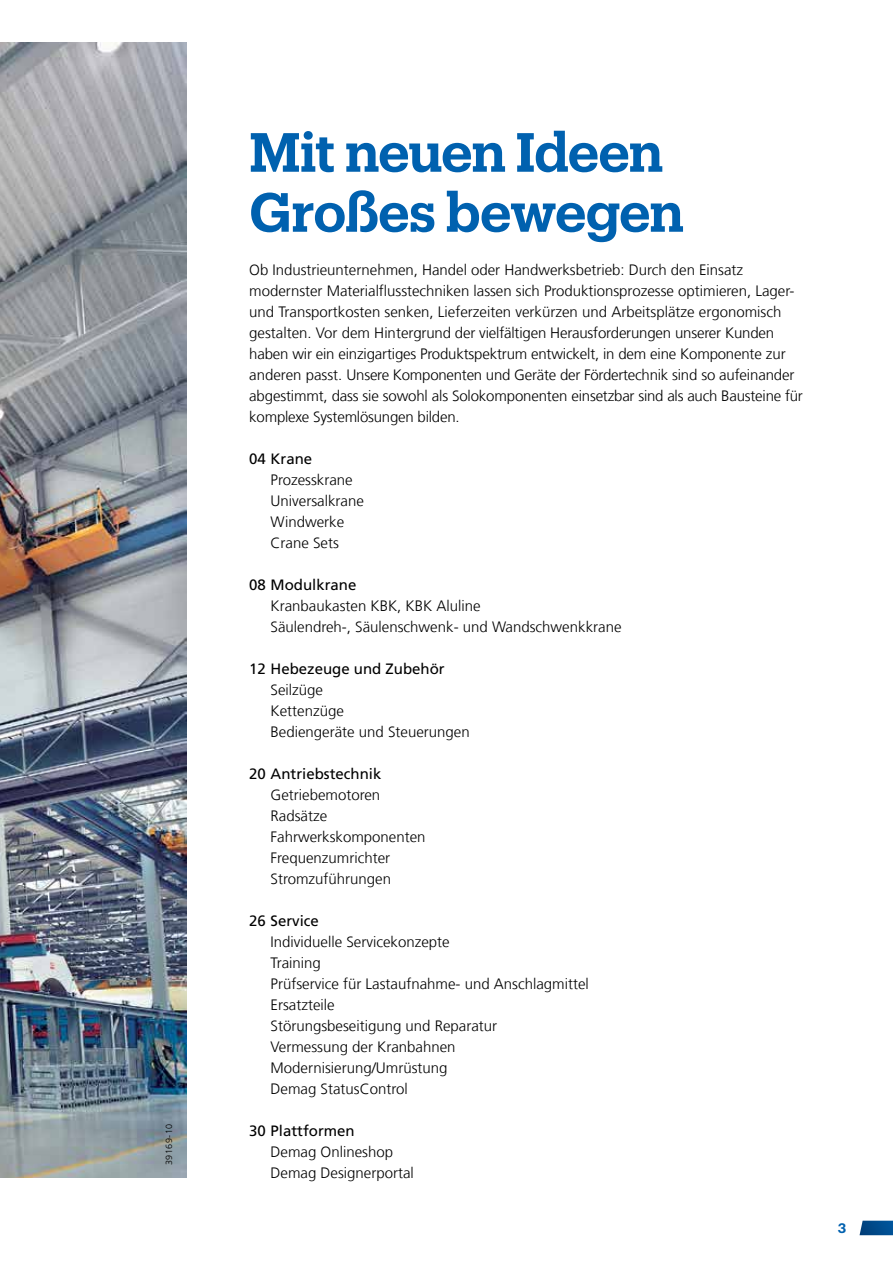
<style>
.page{position:relative;width:893px;height:1263px;background:#fff}
.page>*{position:absolute;margin:0;border:0;box-sizing:border-box;transform-origin:0 0}
.t1{font:600 54px/60px "Produkt";letter-spacing:-.02em;color:#0061af}
.t2{font:300 15px/21px "Frutiger LT Com";color:#000}
.t3{font:15px "Frutiger LT Com";color:#000}
.t4{font:600 13.5px "Produkt";color:#0061af}
.t5{font:300 9px "Frutiger LT Com";letter-spacing:.05em;color:#000}
</style>
<div class="page">
<img style="left:0;top:43px;width:186px;height:1135px">
<svg style="left:859px;top:1221px;width:34px;height:14px"></svg>
<p class="t5" style="left:164px;top:1165px;width:43px;rotate:-90deg">39169-10</p>
<h1 class="t1" style="left:249px;top:119px;width:436px">Mit neuen Ideen<br>Großes bewegen</h1>
<p class="t2" style="left:249px;top:259px;width:555px">Ob Industrieunternehmen, Handel oder Handwerksbetrieb: Durch den Einsatz modernster Materialflusstechniken lassen sich Produktionsprozesse optimieren, Lager&shy;und Transportkosten senken, Lieferzeiten verkürzen und Arbeitsplätze ergonomisch gestalten. Vor dem Hintergrund der vielfältigen Herausforderungen unserer Kunden haben wir ein einzigartiges Produktspektrum entwickelt, in dem eine Komponente zur anderen passt. Unsere Komponenten und Geräte der Fördertechnik sind so aufeinander abgestimmt, dass sie sowohl als Solokomponenten einsetzbar sind als auch Bausteine für komplexe Systemlösungen bilden.</p>
<p class="t3" style="left:249px;top:450px;width:64px">04 Krane</p>
<p class="t2" style="left:271px;top:469px;width:95px">Prozesskrane<br>Universalkrane<br>Windwerke<br>Crane Sets</p>
<p class="t3" style="left:249px;top:576px;width:109px">08 Modulkrane</p>
<p class="t2" style="left:271px;top:595px;width:352px">Kranbaukasten KBK, KBK Aluline<br>Säulendreh-, Säulenschwenk- und Wandschwenkkrane</p>
<p class="t3" style="left:249px;top:660px;width:197px">12 Hebezeuge und Zubehör</p>
<p class="t2" style="left:271px;top:679px;width:201px">Seilzüge<br>Kettenzüge<br>Bediengeräte und Steuerungen</p>
<p class="t3" style="left:249px;top:765px;width:134px">20 Antriebstechnik</p>
<p class="t2" style="left:271px;top:784px;width:157px">Getriebemotoren<br>Radsätze<br>Fahrwerkskomponenten<br>Frequenzumrichter<br>Stromzuführungen</p>
<p class="t3" style="left:249px;top:912px;width:71px">26 Service</p>
<p class="t2" style="left:271px;top:931px;width:320px">Individuelle Servicekonzepte<br>Training<br>Prüfservice für Lastaufnahme- und Anschlagmittel<br>Ersatzteile<br>Störungsbeseitigung und Reparatur<br>Vermessung der Kranbahnen<br>Modernisierung/Umrüstung<br>Demag StatusControl</p>
<p class="t3" style="left:249px;top:1122px;width:107px">30 Plattformen</p>
<p class="t2" style="left:271px;top:1141px;width:145px">Demag Onlineshop<br>Demag Designerportal</p>
<p class="t4" style="left:838px;top:1219px;width:10px">3</p>
</div>
